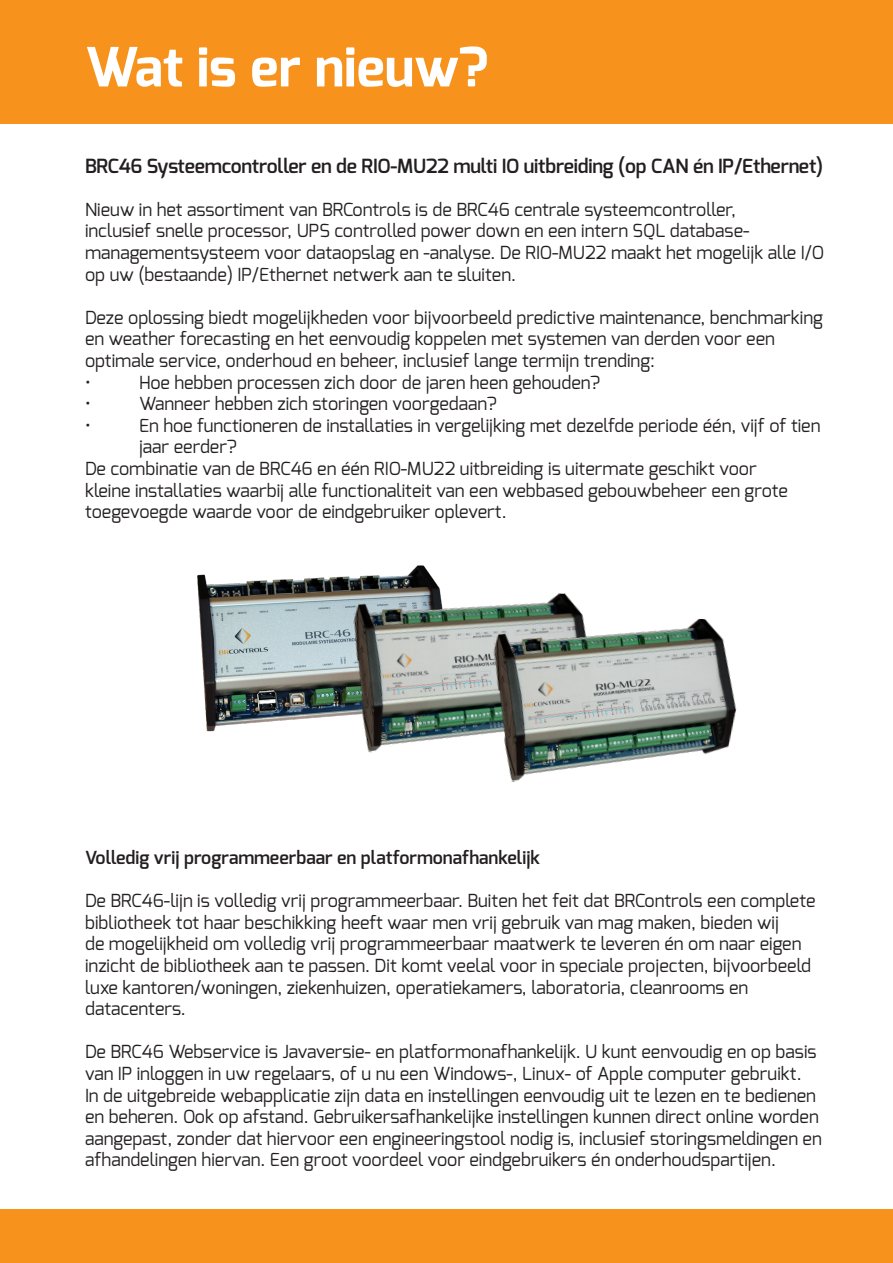
<style>
.page{position:relative;width:893px;height:1263px;background:#fff}
.page>*{position:absolute;margin:0;border:0;box-sizing:border-box;transform-origin:0 0}
.t1{font:700 54px "Exo";color:#fff}
.t2{font:600 19.5px "Exo";letter-spacing:-.01em;color:#231f20}
.t3{font:18px/21.6px "Exo";color:#231f20}
.t4{font:600 18px "Exo";color:#231f20}
</style>
<div class="page">
<div style="left:0;top:0;width:893px;height:124px;background:#f7931d"></div>
<div style="left:0;top:1209px;width:893px;height:54px;background:#f7931d"></div>
<img style="left:197px;top:565px;width:230px;height:167px">
<img style="left:339px;top:570px;width:232px;height:183px">
<img style="left:482px;top:600px;width:255px;height:182px">
<p class="t1" style="left:85px;top:32px;width:405px">Wat is er nieuw?</p>
<p class="t2" style="left:85px;top:153px;width:740px">BRC46 Systeemcontroller en de RIO-MU22 multi IO uitbreiding (op CAN én IP/Ethernet)</p>
<p class="t3" style="left:85px;top:198px;width:741px">Nieuw in het assortiment van BRControls is de BRC46 centrale systeemcontroller,<br>inclusief snelle processor, UPS controlled power down en een intern SQL database&shy;managementsysteem voor dataopslag en -analyse. De RIO-MU22 maakt het mogelijk alle I/O op uw (bestaande) IP/Ethernet netwerk aan te sluiten.</p>
<p class="t3" style="left:85px;top:306px;width:740px">Deze oplossing biedt mogelijkheden voor bijvoorbeeld predictive maintenance, benchmarking en weather forecasting en het eenvoudig koppelen met systemen van derden voor een optimale service, onderhoud en beheer, inclusief lange termijn trending:</p>
<p class="t3" style="left:85px;top:371px;width:7px">•</p>
<p class="t3" style="left:139px;top:371px;width:463px">Hoe hebben processen zich door de jaren heen gehouden?</p>
<p class="t3" style="left:85px;top:393px;width:7px">•</p>
<p class="t3" style="left:139px;top:393px;width:359px">Wanneer hebben zich storingen voorgedaan?</p>
<p class="t3" style="left:85px;top:414px;width:7px">•</p>
<p class="t3" style="left:139px;top:414px;width:683px">En hoe functioneren de installaties in vergelijking met dezelfde periode één, vijf of tien jaar eerder?</p>
<p class="t3" style="left:85px;top:458px;width:704px">De combinatie van de BRC46 en één RIO-MU22 uitbreiding is uitermate geschikt voor kleine installaties waarbij alle functionaliteit van een webbased gebouwbeheer een grote toegevoegde waarde voor de eindgebruiker oplevert.</p>
<p class="t4" style="left:85px;top:846px;width:457px">Volledig vrij programmeerbaar en platformonafhankelijk</p>
<p class="t3" style="left:85px;top:890px;width:732px">De BRC46-lijn is volledig vrij programmeerbaar. Buiten het feit dat BRControls een complete bibliotheek tot haar beschikking heeft waar men vrij gebruik van mag maken, bieden wij<br>de mogelijkheid om volledig vrij programmeerbaar maatwerk te leveren én om naar eigen inzicht de bibliotheek aan te passen. Dit komt veelal voor in speciale projecten, bijvoorbeeld luxe kantoren/woningen, ziekenhuizen, operatiekamers, laboratoria, cleanrooms en datacenters.</p>
<p class="t3" style="left:85px;top:1041px;width:738px">De BRC46 Webservice is Javaversie- en platformonafhankelijk. U kunt eenvoudig en op basis van IP inloggen in uw regelaars, of u nu een Windows-, Linux- of Apple computer gebruikt.<br>In de uitgebreide webapplicatie zijn data en instellingen eenvoudig uit te lezen en te bedienen en beheren. Ook op afstand. Gebruikersafhankelijke instellingen kunnen direct online worden aangepast, zonder dat hiervoor een engineeringstool nodig is, inclusief storingsmeldingen en afhandelingen hiervan. Een groot voordeel voor eindgebruikers én onderhoudspartijen.</p>
</div>
